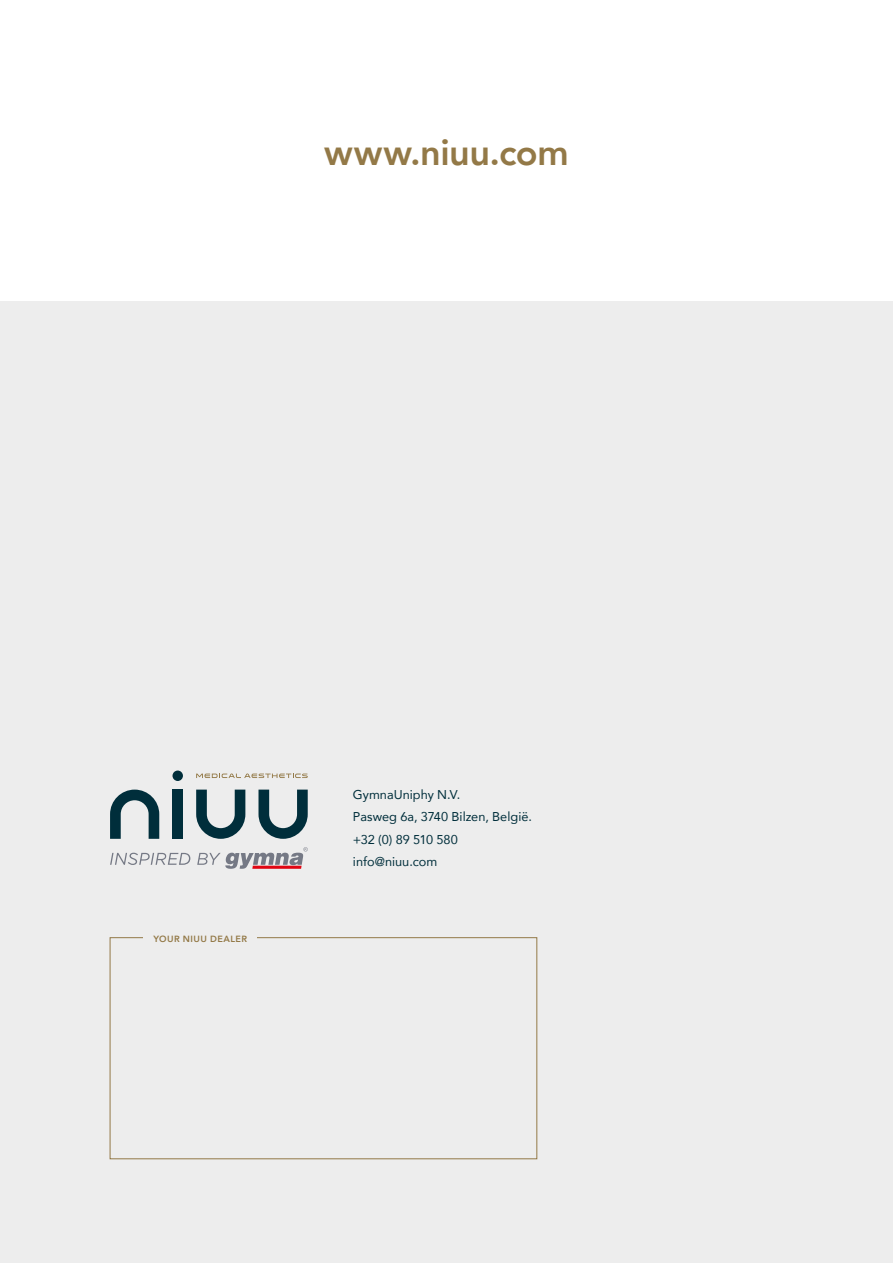
<style>
.page{position:relative;width:893px;height:1263px;background:#fff}
.page>*{position:absolute;margin:0;border:0;box-sizing:border-box;transform-origin:0 0}
.t1{font:800 36px "Avenir";letter-spacing:-.01em;color:#937947}
.t2{font:12.75px/22.5px "Avenir";color:#002e3b}
.t3{font:800 9px "Avenir";letter-spacing:.05em;color:#937947}
</style>
<div class="page">
<div style="left:0;top:302px;width:893px;height:961px;background:#ededed"></div>
<svg style="left:110px;top:790px;width:49px;height:49px"></svg>
<svg style="left:196px;top:790px;width:49px;height:49px"></svg>
<svg style="left:258px;top:790px;width:50px;height:49px"></svg>
<div style="left:172px;top:790px;width:11px;height:49px;background:#002e3b"></div>
<div style="left:172px;top:770px;width:11px;height:11px;background:#002e3b;border-radius:50%"></div>
<svg style="left:196px;top:773px;width:112px;height:5px"></svg>
<div style="left:110px;top:937px;width:427px;height:222px;border:1px solid #937947"></div>
<div style="left:144px;top:917px;width:113px;height:40px;background:#ededed"></div>
<svg style="left:110px;top:847px;width:198px;height:22px"></svg>
<h1 class="t1" style="left:324px;top:124px;width:246px">www.niuu.com</h1>
<p class="t3" style="left:153px;top:932px;width:95px">YOUR NIUU DEALER</p>
<p class="t2" style="left:353px;top:782px;width:180px">GymnaUniphy N.V.<br>Pasweg 6a, 3740 Bilzen, België. +32 (0) 89 510 580 info@niuu.com</p>
</div>
